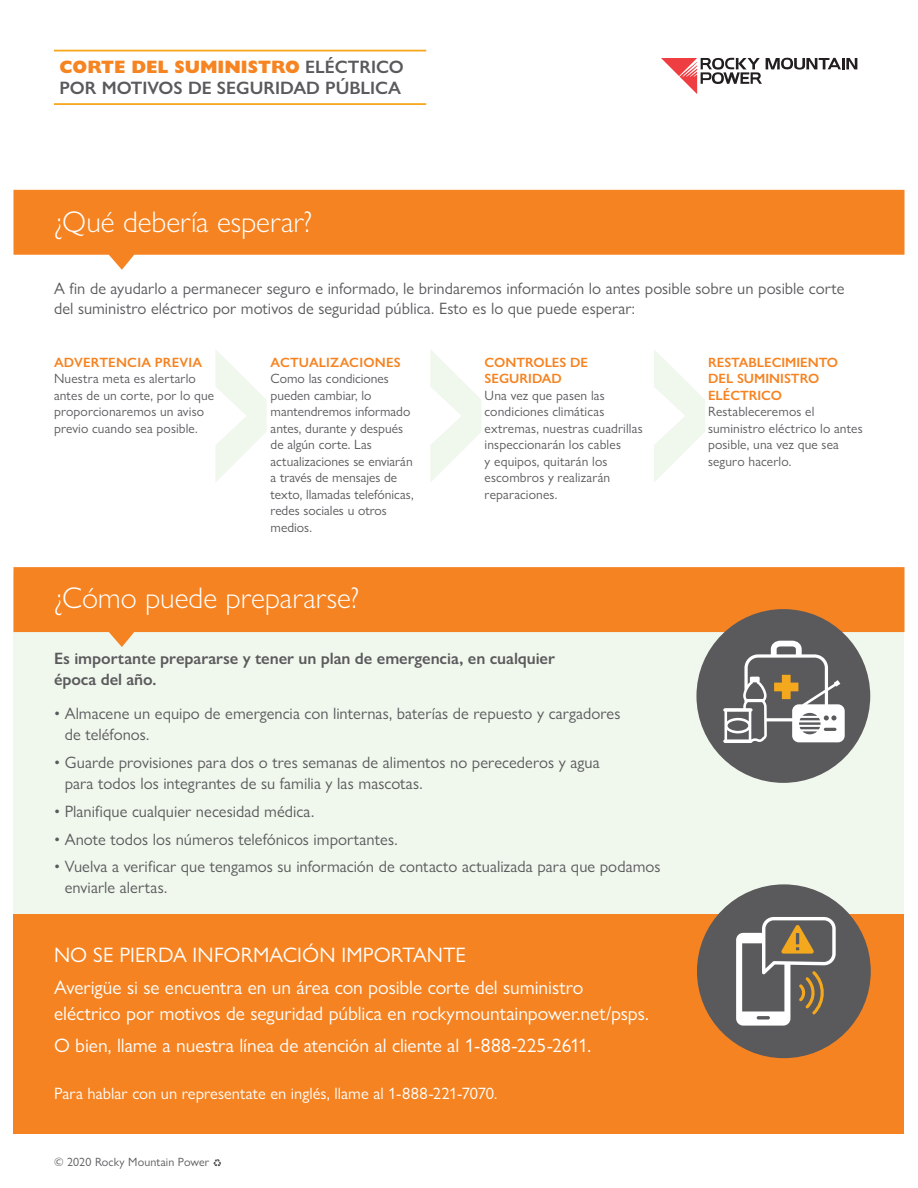
<style>
.page{position:relative;width:918px;height:1188px;background:#fff}
.page>*{position:absolute;margin:0;border:0;box-sizing:border-box;transform-origin:0 0}
.t1{font:700 49.65px "Gill Sans";color:#f58321}
.t2{font:300 30px "Gill Sans Nova";letter-spacing:-.005em;color:#fff}
.t3{font:21px "Gill Sans Nova";letter-spacing:.005em;color:#fff}
.t4{font:19.5px/25.5px "Gill Sans Nova";color:#fff}
.t5{font:600 18px/21.6px "Gill Sans Nova";color:#5a5a5d}
.t6{font:16.5px/21px "Gill Sans Nova";color:#5a5a5d}
.t7{font:600 16.5px/21px "Gill Sans Nova";letter-spacing:-.005em;color:#5a5a5d}
.t8{font:16.5px "Gill Sans Nova";letter-spacing:.005em;color:#fff}
.t9{font:13.5px/16.5px "Gill Sans Nova";letter-spacing:.01em;color:#5a5a5d}
.t10{font:600 13.5px/16.5px "Gill Sans Nova";color:#f58321}
.t11{font:600 13.5px "Gill Sans Nova";letter-spacing:.02em;color:#f58321}
.t12{font:12px "Gill Sans Nova";letter-spacing:.01em;color:#5a5a5d}
.s1{font-weight:800;color:#f68421}
</style>
<div class="page">
<svg style="left:14px;top:190px;width:890px;height:80px;fill:#f58321"></svg>
<div style="left:14px;top:573px;width:890px;height:347px;background:#f0f7ec"></div>
<svg style="left:14px;top:567px;width:890px;height:80px;fill:#f58321"></svg>
<hr style="left:54px;top:50px;width:372px;height:1px;background:#f6a81c">
<hr style="left:54px;top:103px;width:372px;height:2px;background:#f6a81c">
<svg style="left:661px;top:58px;width:196px;height:36px"></svg>
<svg style="left:215px;top:350px;width:52px;height:132px"></svg>
<svg style="left:430px;top:350px;width:51px;height:132px"></svg>
<svg style="left:654px;top:350px;width:51px;height:132px"></svg>
<svg style="left:213px;top:1159px;width:8px;height:8px"></svg>
<div style="left:696px;top:609px;width:174px;height:174px;background:#5a5a5d;border-radius:50%"></div>
<svg style="left:723px;top:641px;width:122px;height:102px"></svg>
<div style="left:14px;top:914px;width:890px;height:220px;background:#f58321"></div>
<div style="left:697px;top:884px;width:174px;height:174px;background:#5a5a5d;border-radius:50%"></div>
<svg style="left:736px;top:917px;width:100px;height:109px"></svg>
<p class="t5" style="left:60px;top:56px;width:346px"><span class="s1">CORTE DEL SUMINISTRO</span> ELÉCTRICO<br>POR MOTIVOS DE SEGURIDAD PÚBLICA</p>
<h2 class="t2" style="left:54px;top:203px;width:260px">¿Qué debería esperar?</h2>
<p class="t6" style="left:54px;top:279px;width:792px;line-height:19.5px">A fin de ayudarlo a permanecer seguro e informado, le brindaremos información lo antes posible sobre un posible corte del suministro eléctrico por motivos de seguridad pública. Esto es lo que puede esperar:</p>
<p class="t11" style="left:54px;top:354px;width:150px">ADVERTENCIA PREVIA</p>
<p class="t9" style="left:54px;top:370px;width:162px">Nuestra meta es alertarlo antes de un corte, por lo que proporcionaremos un aviso previo cuando sea posible.</p>
<p class="t10" style="left:708px;top:354px;width:131px">RESTABLECIMIENTO<br>DEL SUMINISTRO<br>ELÉCTRICO</p>
<p class="t9" style="left:708px;top:403px;width:156px">Restableceremos el suministro eléctrico lo antes posible, una vez que sea seguro hacerlo.</p>
<p class="t10" style="left:485px;top:354px;width:105px">CONTROLES DE<br>SEGURIDAD</p>
<p class="t9" style="left:485px;top:387px;width:160px">Una vez que pasen las condiciones climáticas extremas, nuestras cuadrillas inspeccionarán los cables<br>y equipos, quitarán los escombros y realizarán reparaciones.</p>
<p class="t11" style="left:271px;top:354px;width:132px">ACTUALIZACIONES</p>
<p class="t9" style="left:271px;top:370px;width:145px">Como las condiciones pueden cambiar, lo mantendremos informado antes, durante y después de algún corte. Las actualizaciones se enviarán a través de mensajes de texto, llamadas telefónicas, redes sociales u otros medios.</p>
<h2 class="t2" style="left:54px;top:580px;width:307px">¿Cómo puede prepararse?</h2>
<p class="t7" style="left:54px;top:648px;width:503px">Es importante prepararse y tener un plan de emergencia, en cualquier época del año.</p>
<p class="t6" style="left:65px;top:703px;width:557px;text-indent:-11px">• Almacene un equipo de emergencia con linternas, baterías de repuesto y cargadores de teléfonos.</p>
<p class="t6" style="left:65px;top:752px;width:536px;text-indent:-11px">• Guarde provisiones para dos o tres semanas de alimentos no perecederos y agua para todos los integrantes de su familia y las mascotas.</p>
<p class="t6" style="left:54px;top:801px;width:262px">• Planifique cualquier necesidad médica.</p>
<p class="t6" style="left:54px;top:828px;width:345px">• Anote todos los números telefónicos importantes.</p>
<p class="t6" style="left:65px;top:856px;width:597px;text-indent:-11px">• Vuelva a verificar que tengamos su información de contacto actualizada para que podamos enviarle alertas.</p>
<h1 class="t1" style="left:141px;top:713px;width:41px">%</h1>
<p class="t3" style="left:54px;top:942px;width:413px">NO SE PIERDA INFORMACIÓN IMPORTANTE</p>
<p class="t4" style="left:54px;top:975px;width:596px">Averigüe si se encuentra en un área con posible corte del suministro eléctrico por motivos de seguridad pública en rockymountainpower.net/psps.</p>
<p class="t4" style="left:54px;top:1032px;width:539px">O bien, llame a nuestra línea de atención al cliente al 1-888-225-2611.</p>
<p class="t8" style="left:54px;top:1083px;width:445px">Para hablar con un representate en inglés, llame al 1-888-221-7070.</p>
<p class="t12" style="left:54px;top:1155px;width:157px">© 2020 Rocky Mountain Power</p>
</div>
